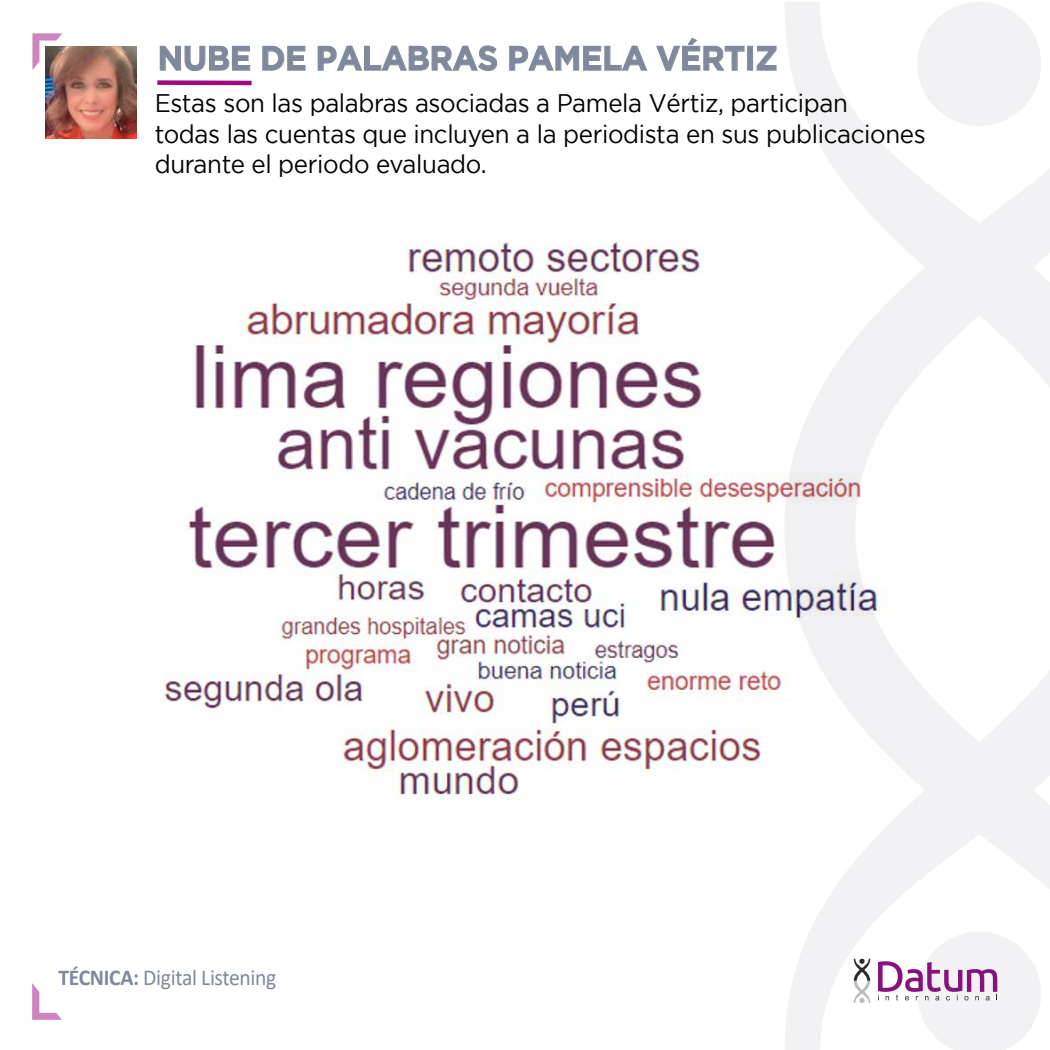
<style>
.page{position:relative;width:1050px;height:1050px;background:#fff}
.page>*{position:absolute;margin:0;border:0;box-sizing:border-box;transform-origin:0 0}
.t1{font:700 34.12px "Gotham";letter-spacing:-.015em;color:#80899c;scale:.95 1}
.t2{font:25.38px/30.4px "Gotham";letter-spacing:-.015em;color:#000;scale:.95 1}
.t3{font:22.75px "Calibri";letter-spacing:-.015em;color:#80889b;scale:.95 1}
.s1{font-weight:700}
</style>
<div class="page">
<svg style="left:785px;top:2px;width:265px;height:385px"></svg>
<div style="left:917px;top:2px;width:124px;height:124px;background:#f2f1f3;border-radius:50%"></div>
<svg style="left:785px;top:670px;width:265px;height:380px;fill:#f2f1f3"></svg>
<svg style="left:157px;top:80px;width:95px;height:6px"></svg>
<svg style="left:32px;top:983px;width:30px;height:37px"></svg>
<svg style="left:32px;top:33px;width:30px;height:37px"></svg>
<img style="left:163px;top:218px;width:754px;height:623px">
<img style="left:45px;top:46px;width:92px;height:92px">
<svg style="left:854px;top:959px;width:16px;height:44px"></svg>
<svg style="left:878px;top:932px;width:163px;height:118px"></svg>
<svg style="left:159px;top:45px;width:92px;height:26px"></svg>
<svg style="left:262px;top:45px;width:44px;height:26px"></svg>
<svg style="left:317px;top:45px;width:181px;height:26px"></svg>
<svg style="left:509px;top:45px;width:139px;height:26px"></svg>
<svg style="left:656px;top:38px;width:89px;height:33px"></svg>
<div style="left:747px;top:46px;width:6px;height:25px;border:1px solid #80899c"></div>
<svg style="left:756px;top:45px;width:21px;height:26px"></svg>
<h1 class="t1" style="left:158px;top:38px;width:655px">NUBE DE PALABRAS PAMELA VÉRTIZ</h1>
<p class="t2" style="left:155px;top:88px;width:813px">Estas son las palabras asociadas a Pamela Vértiz, participan<br>todas las cuentas que incluyen a la periodista en sus publicaciones durante el periodo evaluado.</p>
<p class="t3" style="left:59px;top:962px;width:231px"><span class="s1">TÉCNICA:</span> Digital Listening</p>
</div>
